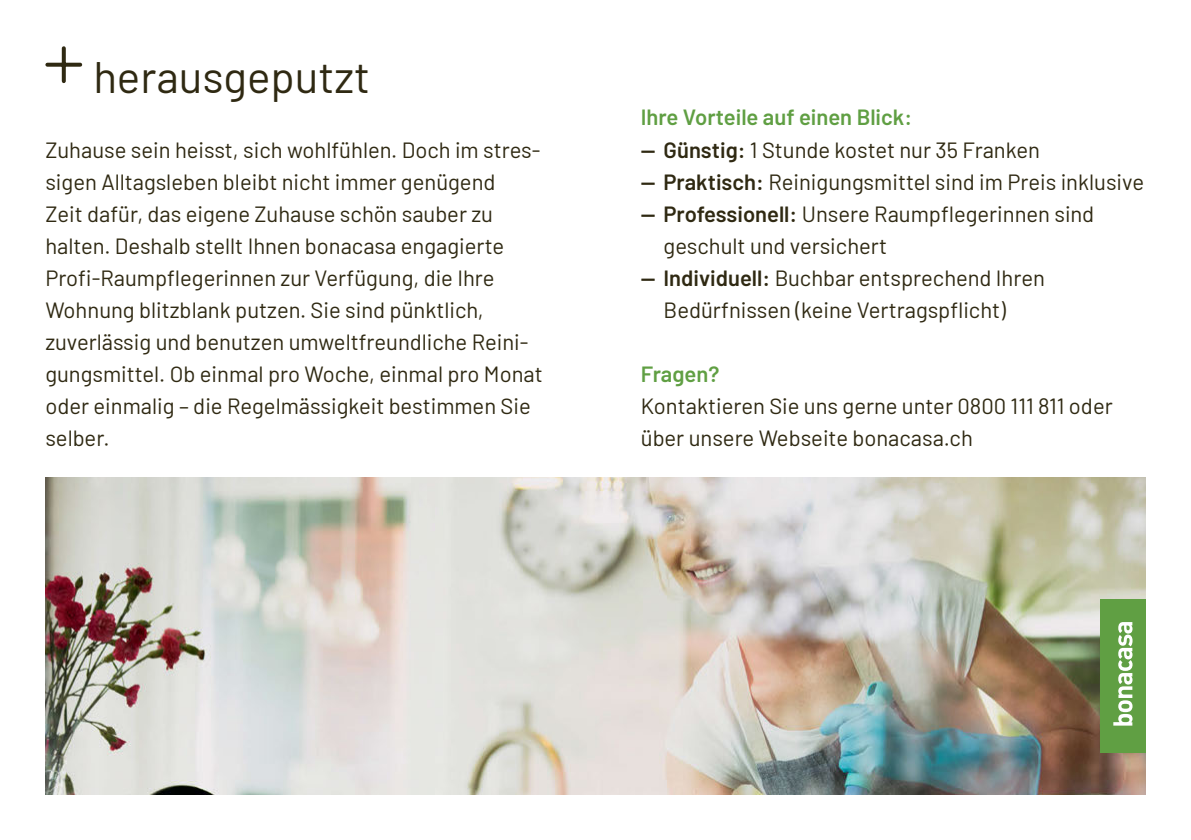
<style>
.page{position:relative;width:1191px;height:840px;background:#fff}
.page>*{position:absolute;margin:0;border:0;box-sizing:border-box;transform-origin:0 0}
.t1{font:44px "Barlow";color:#2f2912}
.t2{font:22px/32px "Barlow";color:#2f2912}
.t3{font:600 22px "Barlow";color:#609f43}
.s1{font-weight:600}
</style>
<div class="page">
<svg style="left:62px;top:48px;width:4px;height:33px"></svg>
<svg style="left:47px;top:63px;width:33px;height:4px"></svg>
<img style="left:45px;top:477px;width:1100px;height:317px">
<div style="left:1100px;top:598px;width:45px;height:154px;background:#609f43"></div>
<svg style="left:1113px;top:622px;width:19px;height:103px"></svg>
<h1 class="t1" style="left:94px;top:46px;width:278px">herausgeputzt</h1>
<p class="t2" style="left:45px;top:132px;width:499px">Zuhause sein heisst, sich wohlfühlen. Doch im stres&shy;sigen Alltagsleben bleibt nicht immer genügend<br>Zeit dafür, das eigene Zuhause schön sauber zu halten. Deshalb stellt Ihnen bonacasa engagierte Profi-Raumpflegerinnen zur Verfügung, die Ihre Wohnung blitzblank putzen. Sie sind pünktlich, zuverlässig und benutzen umweltfreundliche Reini&shy;gungsmittel. Ob einmal pro Woche, einmal pro Monat oder einmalig – die Regelmässigkeit bestimmen Sie selber.</p>
<p class="t3" style="left:641px;top:101px;width:273px">Ihre Vorteile auf einen Blick:</p>
<p class="t2" style="left:641px;top:132px;width:401px"><span class="s1">— Günstig:</span> 1 Stunde kostet nur 35 Franken</p>
<p class="t2" style="left:641px;top:164px;width:505px"><span class="s1">— Praktisch:</span> Reinigungsmittel sind im Preis inklusive</p>
<p class="t2" style="left:663px;top:196px;width:432px;text-indent:-23px"><span class="s1">— Professionell:</span> Unsere Raumpflegerinnen sind geschult und versichert</p>
<p class="t2" style="left:663px;top:260px;width:383px;text-indent:-23px"><span class="s1">— Individuell:</span> Buchbar entsprechend Ihren<br>Bedürfnissen (keine Vertragspflicht)</p>
<p class="t3" style="left:641px;top:357px;width:80px">Fragen?</p>
<p class="t2" style="left:641px;top:388px;width:473px">Kontaktieren Sie uns gerne unter 0800 111 811 oder über unsere Webseite bonacasa.ch</p>
</div>
